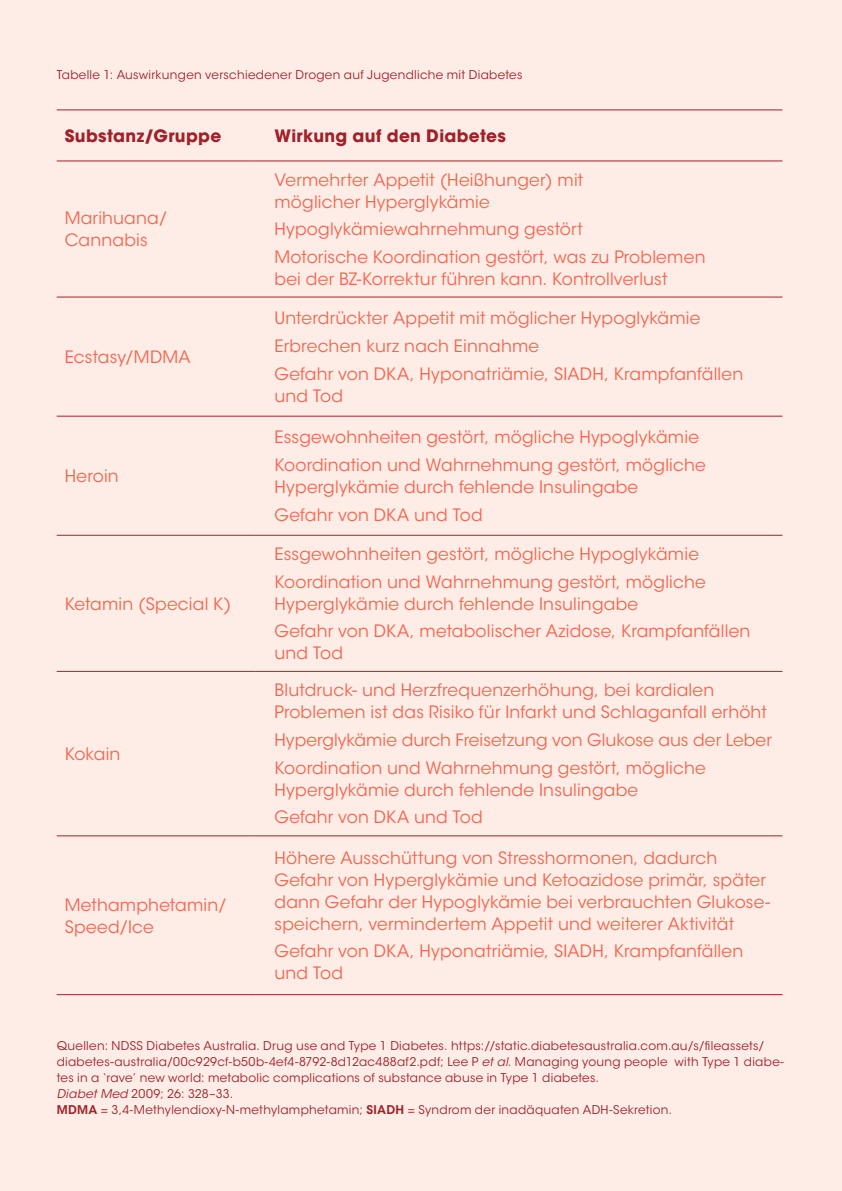
<style>
.page{position:relative;width:842px;height:1191px;background:#fdede6}
.page>*{position:absolute;margin:0;border:0;box-sizing:border-box;transform-origin:0 0}
.Copy_8_5{font:17px/22px "ITC Avant Garde Std";letter-spacing:.015em;color:#f2664f}
.Copy_Headlines{font:700 17px "ITC Avant Garde Std";letter-spacing:.02em;color:#a02129}
.Copy_8_5-2{font:12px/16px "ITC Avant Garde Std";letter-spacing:.025em;color:#a02129}
.s1{font-style:italic}
.s2{font-weight:600}
</style>
<div class="page">
<hr style="left:57px;top:109px;width:198px;height:1px;background:#a02129">
<hr style="left:255px;top:109px;width:527px;height:1px;background:#a02129">
<hr style="left:57px;top:160px;width:198px;height:1px;background:#a02129">
<hr style="left:255px;top:160px;width:527px;height:1px;background:#a02129">
<hr style="left:57px;top:296px;width:198px;height:1px;background:#a02129">
<hr style="left:255px;top:296px;width:527px;height:1px;background:#a02129">
<hr style="left:57px;top:416px;width:198px;height:1px;background:#a02129">
<hr style="left:255px;top:416px;width:527px;height:1px;background:#a02129">
<hr style="left:57px;top:535px;width:198px;height:1px;background:#a02129">
<hr style="left:255px;top:535px;width:527px;height:1px;background:#a02129">
<hr style="left:57px;top:671px;width:198px;height:1px;background:#a02129">
<hr style="left:255px;top:671px;width:527px;height:1px;background:#a02129">
<hr style="left:57px;top:835px;width:198px;height:1px;background:#a02129">
<hr style="left:255px;top:835px;width:527px;height:1px;background:#a02129">
<hr style="left:57px;top:994px;width:198px;height:1px;background:#a02129">
<hr style="left:255px;top:994px;width:527px;height:1px;background:#a02129">
<p class="Copy_8_5-2" style="left:57px;top:67px;width:467px">Tabelle 1: Auswirkungen verschiedener Drogen auf Jugendliche mit Diabetes</p>
<p class="Copy_Headlines" style="left:65px;top:124px;width:158px">Substanz/Gruppe</p>
<p class="Copy_Headlines" style="left:274px;top:124px;width:233px">Wirkung auf den Diabetes</p>
<p class="Copy_8_5" style="left:65px;top:207px;width:104px">Marihuana/<br>Cannabis</p>
<p class="Copy_8_5" style="left:65px;top:346px;width:127px">Ecstasy/MDMA</p>
<p class="Copy_8_5" style="left:65px;top:465px;width:56px">Heroin</p>
<p class="Copy_8_5" style="left:65px;top:592px;width:168px">Ketamin (Special K)</p>
<p class="Copy_8_5" style="left:65px;top:743px;width:57px">Kokain</p>
<p class="Copy_8_5" style="left:65px;top:893px;width:164px">Methamphetamin/<br>Speed/Ice</p>
<p class="Copy_8_5" style="left:274px;top:169px;width:310px">Vermehrter Appetit (Heißhunger) mit möglicher Hyperglykämie</p>
<p class="Copy_8_5" style="left:274px;top:218px;width:310px">Hypoglykämiewahrnehmung gestört</p>
<p class="Copy_8_5" style="left:274px;top:246px;width:433px">Motorische Koordination gestört, was zu Problemen bei der BZ-Korrektur führen kann. Kontrollverlust</p>
<p class="Copy_8_5" style="left:274px;top:307px;width:428px">Unterdrückter Appetit mit möglicher Hypoglykämie</p>
<p class="Copy_8_5" style="left:274px;top:335px;width:266px">Erbrechen kurz nach Einnahme</p>
<p class="Copy_8_5" style="left:274px;top:363px;width:470px">Gefahr von DKA, Hyponatriämie, SIADH, Krampfanfällen und Tod</p>
<p class="Copy_8_5" style="left:274px;top:426px;width:426px">Essgewohnheiten gestört, mögliche Hypoglykämie</p>
<p class="Copy_8_5" style="left:274px;top:454px;width:433px">Koordination und Wahrnehmung gestört, mögliche<br>Hyperglykämie durch fehlende Insulingabe</p>
<p class="Copy_8_5" style="left:274px;top:504px;width:210px">Gefahr von DKA und Tod</p>
<p class="Copy_8_5" style="left:274px;top:543px;width:426px">Essgewohnheiten gestört, mögliche Hypoglykämie</p>
<p class="Copy_8_5" style="left:274px;top:570px;width:433px">Koordination und Wahrnehmung gestört, mögliche<br>Hyperglykämie durch fehlende Insulingabe</p>
<p class="Copy_8_5" style="left:274px;top:620px;width:477px">Gefahr von DKA, metabolischer Azidose, Krampfanfällen und Tod</p>
<p class="Copy_8_5" style="left:274px;top:679px;width:494px">Blutdruck- und Herzfrequenzerhöhung, bei kardialen<br>Problemen ist das Risiko für Infarkt und Schlaganfall erhöht</p>
<p class="Copy_8_5" style="left:274px;top:729px;width:499px">Hyperglykämie durch Freisetzung von Glukose aus der Leber</p>
<p class="Copy_8_5" style="left:274px;top:757px;width:433px">Koordination und Wahrnehmung gestört, mögliche<br>Hyperglykämie durch fehlende Insulingabe</p>
<p class="Copy_8_5" style="left:274px;top:806px;width:210px">Gefahr von DKA und Tod</p>
<p class="Copy_8_5" style="left:274px;top:846px;width:497px">Höhere Ausschüttung von Stresshormonen, dadurch Gefahr von Hyperglykämie und Ketoazidose primär, später dann Gefahr der Hypoglykämie bei verbrauchten Glukose&shy;speichern, vermindertem Appetit und weiterer Aktivität</p>
<p class="Copy_8_5" style="left:274px;top:940px;width:470px">Gefahr von DKA, Hyponatriämie, SIADH, Krampfanfällen und Tod</p>
<p class="Copy_8_5-2" style="left:57px;top:1037px;width:729px">Quellen: NDSS Diabetes Australia. Drug use and Type 1 Diabetes. https://static.diabetesaustralia.com.au/s/fileassets/ diabetes-australia/00c929cf-b50b-4ef4-8792-8d12ac488af2.pdf; Lee P <span class="s1">et al.</span> Managing young people with Type 1 diabe&shy;tes in a ‘rave’ new world: metabolic complications of substance abuse in Type 1 diabetes.<br><span class="s1">Diabet Med</span> 2009; 26: 328–33.<br><span class="s2">MDMA</span> = 3,4-Methylendioxy-N-methylamphetamin; <span class="s2">SIADH</span> = Syndrom der inadäquaten ADH-Sekretion.</p>
</div>
